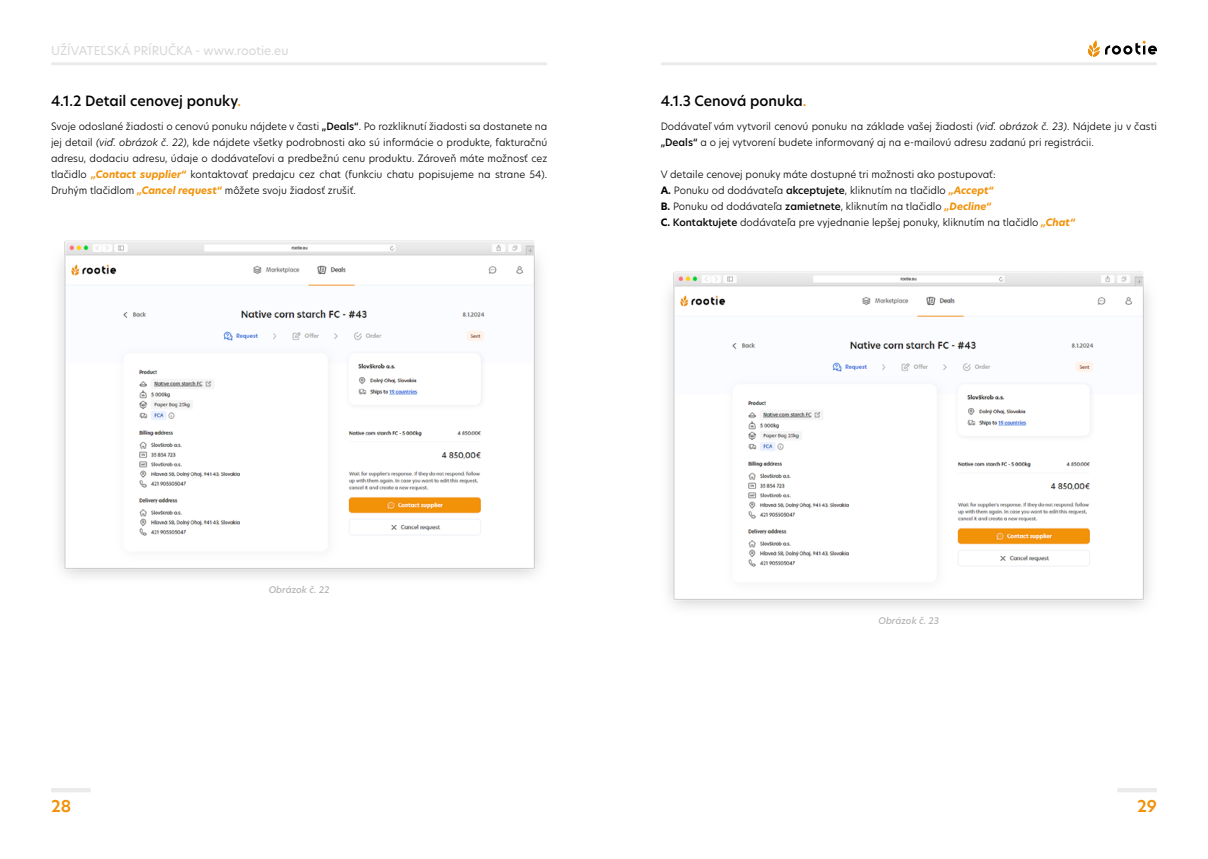
<style>
.page{position:relative;width:1208px;height:859px;background:#fff}
.page>*{position:absolute;margin:0;border:0;box-sizing:border-box;transform-origin:0 0}
.t1{font:600 16px "New Hero";color:#f19208}
.t2{font:500 14px "New Hero";color:#000}
.t3{font:12px "New Hero";color:#d6d6d6}
.t4{font:300 10px/16px "New Hero";color:#000}
.t5{font:italic 500 9px "New Hero";color:#b5b5b5}
.s1{color:#f19208}
.s2{font-weight:500}
.s3{font-style:italic}
.s4{font-weight:700;font-style:italic;color:#f2920a}
.s5{font-weight:700}
</style>
<div class="page">
<svg style="left:51px;top:788px;width:40px;height:4px"></svg>
<svg style="left:1117px;top:788px;width:40px;height:4px"></svg>
<hr style="left:51px;top:62px;width:496px;height:3px;background:#eaeaea">
<hr style="left:660px;top:62px;width:497px;height:3px;background:#eaeaea">
<svg style="left:1088px;top:40px;width:69px;height:17px"></svg>
<img style="left:59px;top:240px;width:481px;height:337px">
<img style="left:668px;top:271px;width:481px;height:337px">
<p class="t3" style="left:51px;top:42px;width:239px">UŽÍVATEĽSKÁ PRÍRUČKA - www.rootie.eu</p>
<h2 class="t2" style="left:51px;top:92px;width:192px">4.1.2 Detail cenovej ponuky<span class="s1">.</span></h2>
<h2 class="t2" style="left:660px;top:92px;width:147px">4.1.3 Cenová ponuka<span class="s1">.</span></h2>
<p class="t4" style="left:51px;top:118px;width:498px;text-align:justify">Svoje odoslané žiadosti o cenovú ponuku nájdete v časti <span class="s2">„Deals“</span>. Po rozkliknutí žiadosti sa dostanete na jej detail <span class="s3">(viď. obrázok č. 22)</span>, kde nájdete všetky podrobnosti ako sú informácie o produkte, fakturačnú adresu, dodaciu adresu, údaje o dodávateľovi a predbežnú cenu produktu. Zároveň máte možnosť cez tlačidlo <span class="s4">„Contact supplier“</span> kontaktovať predajcu cez chat (funkciu chatu popisujeme na strane 54).<br>Druhým tlačidlom <span class="s4">„Cancel request“</span> môžete svoju žiadosť zrušiť.</p>
<p class="t4" style="left:660px;top:118px;width:498px">Dodávateľ vám vytvoril cenovú ponuku na základe vašej žiadosti <span class="s3">(viď. obrázok č. 23)</span>. Nájdete ju v časti <span class="s2">„Deals“</span> a o jej vytvorení budete informovaný aj na e-mailovú adresu zadanú pri registrácii.</p>
<p class="t4" style="left:660px;top:166px;width:416px">V detaile cenovej ponuky máte dostupné tri možnosti ako postupovať:<br><span class="s5">A.</span> Ponuku od dodávateľa <span class="s2">akceptujete</span>, kliknutím na tlačidlo <span class="s4">„Accept“<br></span><span class="s5">B.</span> Ponuku od dodávateľa <span class="s2">zamietnete</span>, kliknutím na tlačidlo <span class="s4">„Decline“<br></span><span class="s5">C.</span> <span class="s2">Kontaktujete</span> dodávateľa pre vyjednanie lepšej ponuky, kliknutím na tlačidlo <span class="s4">„Chat“</span></p>
<p class="t5" style="left:269px;top:584px;width:62px">Obrázok č. 22</p>
<p class="t5" style="left:878px;top:615px;width:62px">Obrázok č. 23</p>
<h1 class="t1" style="left:51px;top:795px;width:22px">28</h1>
<h1 class="t1" style="left:1137px;top:795px;width:21px">29</h1>
</div>
